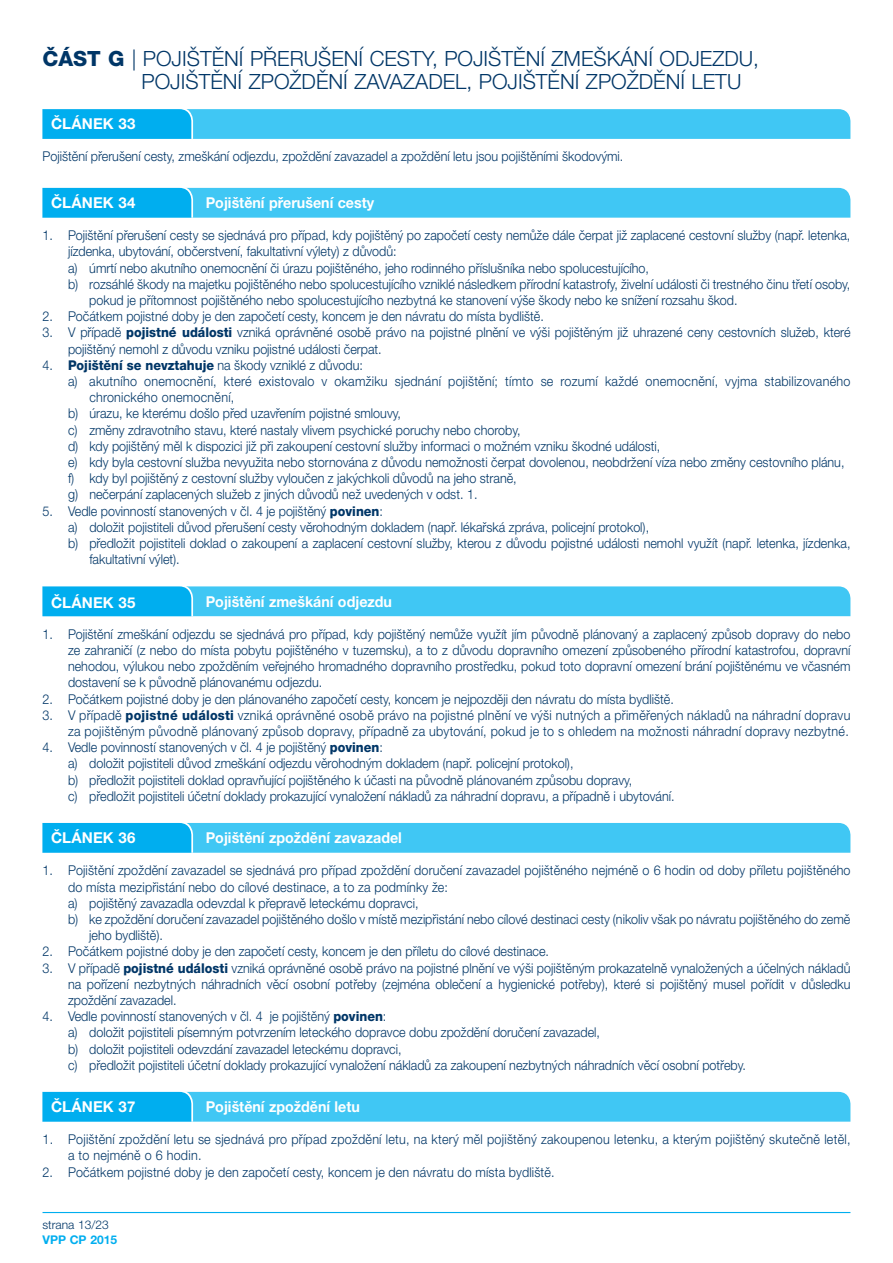
<style>
.page{position:relative;width:893px;height:1263px;background:#fff}
.page>*{position:absolute;margin:0;border:0;box-sizing:border-box;transform-origin:0 0}
.t1{font:300 21px/22.5px "Helvetica Neue LT Pro";color:#003667}
.t2{font:700 15px "Helvetica Neue LT Pro";color:#fff;scale:.95 1}
.t3{font:700 15px "Helvetica Neue LT Pro";color:#fff}
.t4{font:300 13.5px/16.2px "Helvetica Neue LT Pro";color:#003667;scale:.93 1}
.t5{font:300 13.5px/16.2px "Helvetica Neue LT Pro";letter-spacing:.02em;color:#003667;text-align:right;scale:.93 1}
.t6{font:300 12px "Helvetica Neue LT Pro";color:#003667}
.t7{font:700 12px "Helvetica Neue LT Pro";color:#00aeef}
.s1{font-weight:800}
</style>
<div class="page">
<hr style="left:43px;top:1212px;width:807px;height:1px;background:#00aeef">
<svg style="left:43px;top:109px;width:807px;height:30px;background:#35c2f3"></svg>
<svg style="left:43px;top:187px;width:807px;height:31px;background:#3cc4f3"></svg>
<svg style="left:43px;top:586px;width:807px;height:30px;background:#37c3f3"></svg>
<svg style="left:43px;top:823px;width:807px;height:30px;background:#36c2f3"></svg>
<svg style="left:43px;top:1091px;width:807px;height:31px;background:#3cc4f3"></svg>
<h1 class="t1" style="left:142px;top:47px;width:619px;text-indent:-99px"><span class="s1">ČÁST G</span> | POJIŠTĚNÍ PŘERUŠENÍ CESTY, POJIŠTĚNÍ ZMEŠKÁNÍ ODJEZDU,<br>POJIŠTĚNÍ ZPOŽDĚNÍ ZAVAZADEL, POJIŠTĚNÍ ZPOŽDĚNÍ LETU</h1>
<p class="t3" style="left:51px;top:115px;width:86px">ČLÁNEK 33</p>
<p class="t4" style="left:43px;top:148px;width:626px">Pojištění přerušení cesty, zmeškání odjezdu, zpoždění zavazadel a zpoždění letu jsou pojištěními škodovými.</p>
<p class="t3" style="left:51px;top:193px;width:86px">ČLÁNEK 34</p>
<p class="t2" style="left:206px;top:193px;width:179px">Pojištění přerušení cesty</p>
<p class="t4" style="left:43px;top:227px;width:870px">1. Pojištění přerušení cesty se sjednává pro případ, kdy pojištěný po započetí cesty nemůže dále čerpat již zaplacené cestovní služby (např. letenka,</p>
<p class="t4" style="left:68px;top:243px;width:355px">jízdenka, ubytování, občerstvení, fakultativní výlety) z důvodů:</p>
<p class="t4" style="left:68px;top:259px;width:626px">a) úmrtí nebo akutního onemocnění či úrazu pojištěného, jeho rodinného příslušníka nebo spolucestujícího,</p>
<p class="t4" style="left:68px;top:276px;width:843px">b) rozsáhlé škody na majetku pojištěného nebo spolucestujícího vzniklé následkem přírodní katastrofy, živelní události či trestného činu třetí osoby,</p>
<p class="t4" style="left:89px;top:292px;width:699px">pokud je přítomnost pojištěného nebo spolucestujícího nezbytná ke stanovení výše škody nebo ke snížení rozsahu škod.</p>
<p class="t4" style="left:43px;top:308px;width:541px">2. Počátkem pojistné doby je den započetí cesty, koncem je den návratu do místa bydliště.</p>
<p class="t4" style="left:68px;top:324px;width:843px;text-indent:-26px">3. V případě <span class="s1">pojistné události</span> vzniká oprávněné osobě právo na pojistné plnění ve výši pojištěným již uhrazené ceny cestovních služeb, které pojištěný nemohl z důvodu vzniku pojistné události čerpat.</p>
<p class="t4" style="left:43px;top:357px;width:346px">4. <span class="s1">Pojištění se nevztahuje</span> na škody vzniklé z důvodu:</p>
<p class="t5" style="left:68px;top:373px;width:843px">a) akutního onemocnění, které existovalo v okamžiku sjednání pojištění; tímto se rozumí každé onemocnění, vyjma stabilizovaného</p>
<p class="t5" style="left:89px;top:389px;width:158px">chronického onemocnění,</p>
<p class="t4" style="left:68px;top:405px;width:359px">b) úrazu, ke kterému došlo před uzavřením pojistné smlouvy,</p>
<p class="t4" style="left:68px;top:421px;width:488px">c) změny zdravotního stavu, které nastaly vlivem psychické poruchy nebo choroby,</p>
<p class="t4" style="left:68px;top:438px;width:638px">d) kdy pojištěný měl k dispozici již při zakoupení cestovní služby informaci o možném vzniku škodné události,</p>
<p class="t4" style="left:68px;top:454px;width:836px">e) kdy byla cestovní služba nevyužita nebo stornována z důvodu nemožnosti čerpat dovolenou, neobdržení víza nebo změny cestovního plánu,</p>
<p class="t4" style="left:68px;top:470px;width:484px">f) kdy byl pojištěný z cestovní služby vyloučen z jakýchkoli důvodů na jeho straně,</p>
<p class="t4" style="left:68px;top:486px;width:442px">g) nečerpání zaplacených služeb z jiných důvodů než uvedených v odst. 1.</p>
<p class="t4" style="left:43px;top:502px;width:368px">5. Vedle povinností stanovených v čl. 4 je pojištěný <span class="s1">povinen</span>:</p>
<p class="t4" style="left:68px;top:519px;width:626px">a) doložit pojistiteli důvod přerušení cesty věrohodným dokladem (např. lékařská zpráva, policejní protokol),</p>
<p class="t4" style="left:68px;top:535px;width:843px">b) předložit pojistiteli doklad o zakoupení a zaplacení cestovní služby, kterou z důvodu pojistné události nemohl využít (např. letenka, jízdenka,</p>
<p class="t4" style="left:89px;top:551px;width:99px">fakultativní výlet).</p>
<p class="t3" style="left:51px;top:593px;width:86px">ČLÁNEK 35</p>
<p class="t2" style="left:206px;top:592px;width:198px">Pojištění zmeškání odjezdu</p>
<p class="t4" style="left:68px;top:626px;width:843px;text-align:justify;text-indent:-26px">1. Pojištění zmeškání odjezdu se sjednává pro případ, kdy pojištěný nemůže využít jím původně plánovaný a zaplacený způsob dopravy do nebo ze zahraničí (z nebo do místa pobytu pojištěného v tuzemsku), a to z důvodu dopravního omezení způsobeného přírodní katastrofou, dopravní nehodou, výlukou nebo zpožděním veřejného hromadného dopravního prostředku, pokud toto dopravní omezení brání pojištěnému ve včasném dostavení se k původně plánovanému odjezdu.</p>
<p class="t4" style="left:43px;top:690px;width:680px">2. Počátkem pojistné doby je den plánovaného započetí cesty, koncem je nejpozději den návratu do místa bydliště.</p>
<p class="t5" style="left:43px;top:707px;width:870px">3. V případě <span class="s1">pojistné události</span> vzniká oprávněné osobě právo na pojistné plnění ve výši nutných a přiměřených nákladů na náhradní dopravu za pojištěným původně plánovaný způsob dopravy, případně za ubytování, pokud je to s ohledem na možnosti náhradní dopravy nezbytné.</p>
<p class="t4" style="left:68px;top:739px;width:654px;text-indent:-26px">4. Vedle povinností stanovených v čl. 4 je pojištěný <span class="s1">povinen</span>:<br>a) doložit pojistiteli důvod zmeškání odjezdu věrohodným dokladem (např. policejní protokol),<br>b) předložit pojistiteli doklad opravňující pojištěného k účasti na původně plánovaném způsobu dopravy,<br>c) předložit pojistiteli účetní doklady prokazující vynaložení nákladů za náhradní dopravu, a případně i ubytování.</p>
<p class="t3" style="left:51px;top:828px;width:86px">ČLÁNEK 36</p>
<p class="t2" style="left:206px;top:828px;width:208px">Pojištění zpoždění zavazadel</p>
<p class="t4" style="left:43px;top:862px;width:870px">1. Pojištění zpoždění zavazadel se sjednává pro případ zpoždění doručení zavazadel pojištěného nejméně o 6 hodin od doby příletu pojištěného</p>
<p class="t4" style="left:68px;top:878px;width:410px">do místa mezipřistání nebo do cílové destinace, a to za podmínky že:</p>
<p class="t4" style="left:68px;top:894px;width:378px">a) pojištěný zavazadla odevzdal k přepravě leteckému dopravci,</p>
<p class="t4" style="left:68px;top:911px;width:843px">b) ke zpoždění doručení zavazadel pojištěného došlo v místě mezipřistání nebo cílové destinaci cesty (nikoliv však po návratu pojištěného do země</p>
<p class="t4" style="left:89px;top:927px;width:81px">jeho bydliště).</p>
<p class="t4" style="left:43px;top:943px;width:546px">2. Počátkem pojistné doby je den započetí cesty, koncem je den příletu do cílové destinace.</p>
<p class="t4" style="left:68px;top:959px;width:843px;text-align:justify;text-indent:-26px">3. V případě <span class="s1">pojistné události</span> vzniká oprávněné osobě právo na pojistné plnění ve výši pojištěným prokazatelně vynaložených a účelných nákladů na pořízení nezbytných náhradních věcí osobní potřeby (zejména oblečení a hygienické potřeby), které si pojištěný musel pořídit v důsledku zpoždění zavazadel.</p>
<p class="t4" style="left:68px;top:1008px;width:730px;text-indent:-26px">4. Vedle povinností stanovených v čl. 4 je pojištěný <span class="s1">povinen</span>:<br>a) doložit pojistiteli písemným potvrzením leteckého dopravce dobu zpoždění doručení zavazadel,<br>b) doložit pojistiteli odevzdání zavazadel leteckému dopravci,<br>c) předložit pojistiteli účetní doklady prokazující vynaložení nákladů za zakoupení nezbytných náhradních věcí osobní potřeby.</p>
<p class="t3" style="left:51px;top:1097px;width:86px">ČLÁNEK 37</p>
<p class="t2" style="left:206px;top:1097px;width:164px">Pojištění zpoždění letu</p>
<p class="t5" style="left:68px;top:1131px;width:843px;text-align:left;text-indent:-26px">1. Pojištění zpoždění letu se sjednává pro případ zpoždění letu, na který měl pojištěný zakoupenou letenku, a kterým pojištěný skutečně letěl, a to nejméně o 6 hodin.</p>
<p class="t4" style="left:43px;top:1163px;width:552px">2. Počátkem pojistné doby je den započetí cesty, koncem je den návratu do místa bydliště.</p>
<p class="t6" style="left:43px;top:1218px;width:68px">strana 13/23</p>
<p class="t7" style="left:43px;top:1232px;width:76px">VPP CP 2015</p>
</div>
